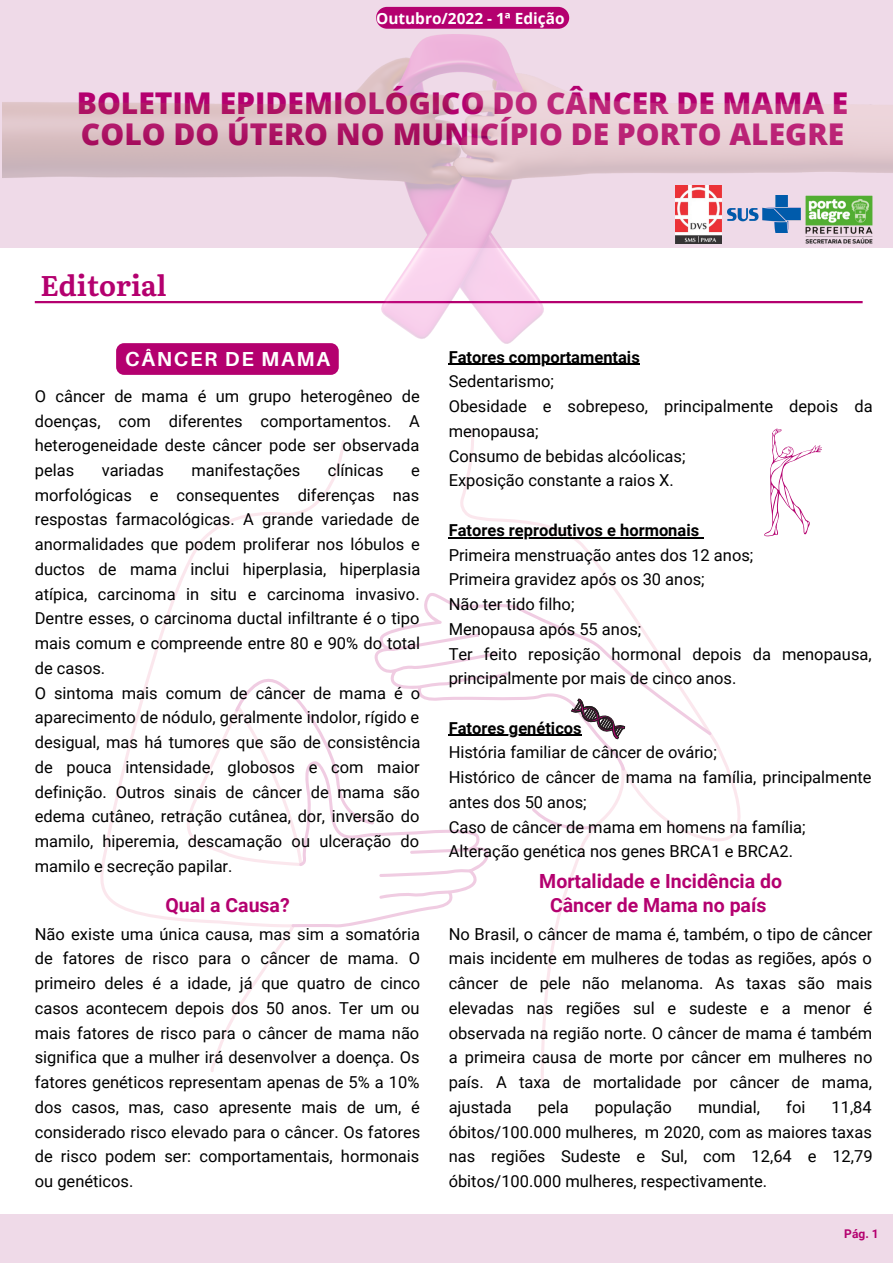
<style>
.page{position:relative;width:893px;height:1264px;background:#fff}
.page>*{position:absolute;margin:0;border:0;box-sizing:border-box;transform-origin:0 0}
.t1{font:800 30px/31.5px "Open Sans";color:#b4006f}
.t2{font:700 28.5px "Literata";color:#b4006f}
.t3{font:700 20.25px "Aileron";letter-spacing:.085em;color:#fff}
.t4{font:700 19.5px/24.8px "Roboto";color:#b4006f;text-align:center}
.t5{font:16.5px/24.8px "Roboto";color:#000}
.t6{font:700 16.5px "Roboto";color:#000}
.t7{font:700 15.45px "Open Sans";color:#fff}
.t8{font:700 12px "Roboto";color:#b4006f}
</style>
<div class="page">
<div style="left:0;top:0;width:892px;height:247px;background:#efdae8"></div>
<div style="left:0;top:1213px;width:892px;height:49px;background:#efdae8"></div>
<svg style="left:100px;top:429px;width:640px;height:659px"></svg>
<svg style="left:374px;top:592px;width:337px;height:178px"></svg>
<svg style="left:531px;top:807px;width:65px;height:22px"></svg>
<svg style="left:235px;top:633px;width:273px;height:294px"></svg>
<hr style="left:448px;top:364px;width:191px;height:1px;background:#000">
<hr style="left:448px;top:537px;width:251px;height:1px;background:#000">
<hr style="left:448px;top:735px;width:133px;height:1px;background:#000">
<svg style="left:764px;top:428px;width:57px;height:108px"></svg>
<svg style="left:567px;top:697px;width:61px;height:43px"></svg>
<div style="left:376px;top:7px;width:193px;height:22px;background:#b4006f;border-radius:11px"></div>
<img style="left:2px;top:35px;width:890px;height:309px">
<div style="left:116px;top:343px;width:223px;height:32px;background:#b4006f;border-radius:8px"></div>
<p class="t7" style="left:376px;top:7px;width:190px">Outubro/2022 - 1ª Edição</p>
<h1 class="t1" style="left:77px;top:86px;width:773px">BOLETIM EPIDEMIOLÓGICO DO CÂNCER DE MAMA E<br>COLO DO ÚTERO NO MUNICÍPIO DE PORTO ALEGRE</h1>
<h2 class="t2" style="left:41px;top:262px;width:128px">Editorial</h2>
<p class="t3" style="left:125px;top:347px;width:206px">CÂNCER DE MAMA</p>
<p class="t5" style="left:35px;top:384px;width:387px;text-align:justify">O câncer de mama é um grupo heterogêneo de doenças, com diferentes comportamentos. A heterogeneidade deste câncer pode ser observada pelas</p>
<p class="t5" style="left:102px;top:458px;width:64px">variadas</p>
<p class="t5" style="left:191px;top:458px;width:111px">manifestações</p>
<p class="t5" style="left:328px;top:458px;width:57px">clínicas</p>
<p class="t5" style="left:35px;top:458px;width:387px;text-indent:376px">e morfológicas e consequentes diferenças nas respostas farmacológicas. A grande variedade de anormalidades que podem proliferar nos lóbulos e ductos de mama inclui hiperplasia, hiperplasia atípica, carcinoma in situ e carcinoma invasivo.<br>Dentre esses, o carcinoma ductal infiltrante é o tipo mais comum e compreende entre 80 e 90% do total de casos.<br>O sintoma mais comum de câncer de mama é o aparecimento de nódulo, geralmente indolor, rígido e desigual, mas há tumores que são de consistência de pouca intensidade, globosos e com maior definição. Outros sinais de câncer de mama são edema cutâneo, retração cutânea, dor, inversão do mamilo, hiperemia, descamação ou ulceração do mamilo e secreção papilar.</p>
<p class="t4" style="left:165px;top:893px;width:126px">Qual a Causa?</p>
<p class="t5" style="left:35px;top:921px;width:387px;text-align:justify">Não existe uma única causa, mas sim a somatória de fatores de risco para o câncer de mama. O primeiro deles é a idade, já que quatro de cinco casos acontecem depois dos 50 anos. Ter um ou mais fatores de risco para o câncer de mama não significa que a mulher irá desenvolver a doença. Os fatores genéticos representam apenas de 5% a 10% dos casos, mas, caso apresente mais de um, é considerado risco elevado para o câncer. Os fatores de risco podem ser: comportamentais, hormonais ou genéticos.</p>
<p class="t6" style="left:448px;top:347px;width:193px">Fatores comportamentais</p>
<p class="t5" style="left:448px;top:369px;width:425px">Sedentarismo;<br>Obesidade e sobrepeso, principalmente depois da menopausa;<br>Consumo de bebidas alcóolicas;<br>Exposição constante a raios X.</p>
<p class="t6" style="left:448px;top:520px;width:252px">Fatores reprodutivos e hormonais</p>
<p class="t5" style="left:448px;top:542px;width:424px">Primeira menstruação antes dos 12 anos;<br>Primeira gravidez após os 30 anos;<br>Não ter tido filho;<br>Menopausa após 55 anos;<br>Ter feito reposição hormonal depois da menopausa, principalmente por mais de cinco anos.</p>
<p class="t6" style="left:448px;top:718px;width:134px">Fatores genéticos</p>
<p class="t5" style="left:448px;top:740px;width:424px">História familiar de câncer de ovário;<br>Histórico de câncer de mama na família, principalmente antes dos 50 anos;<br>Caso de câncer de mama em homens na família; Alteração genética nos genes BRCA1 e BRCA2.</p>
<p class="t4" style="left:539px;top:868px;width:244px">Mortalidade e Incidência do<br>Câncer de Mama no país</p>
<p class="t5" style="left:448px;top:921px;width:425px;text-align:justify">No Brasil, o câncer de mama é, também, o tipo de câncer mais incidente em mulheres de todas as regiões, após o câncer de pele não melanoma. As taxas são mais elevadas nas regiões sul e sudeste e a menor é observada na região norte. O câncer de mama é também a primeira causa de morte por câncer em mulheres no país. A taxa de mortalidade por câncer de mama, ajustada</p>
<p class="t5" style="left:538px;top:1094px;width:32px">pela</p>
<p class="t5" style="left:595px;top:1094px;width:78px">população</p>
<p class="t5" style="left:698px;top:1094px;width:64px">mundial,</p>
<p class="t5" style="left:786px;top:1094px;width:21px">foi</p>
<p class="t5" style="left:448px;top:1094px;width:425px;text-align:justify;text-indent:383px">11,84 óbitos/100.000 mulheres, m 2020, com as maiores taxas nas regiões Sudeste e Sul, com 12,64 e 12,79 óbitos/100.000 mulheres, respectivamente.</p>
<p class="t8" style="left:844px;top:1227px;width:36px">Pág. 1</p>
</div>
